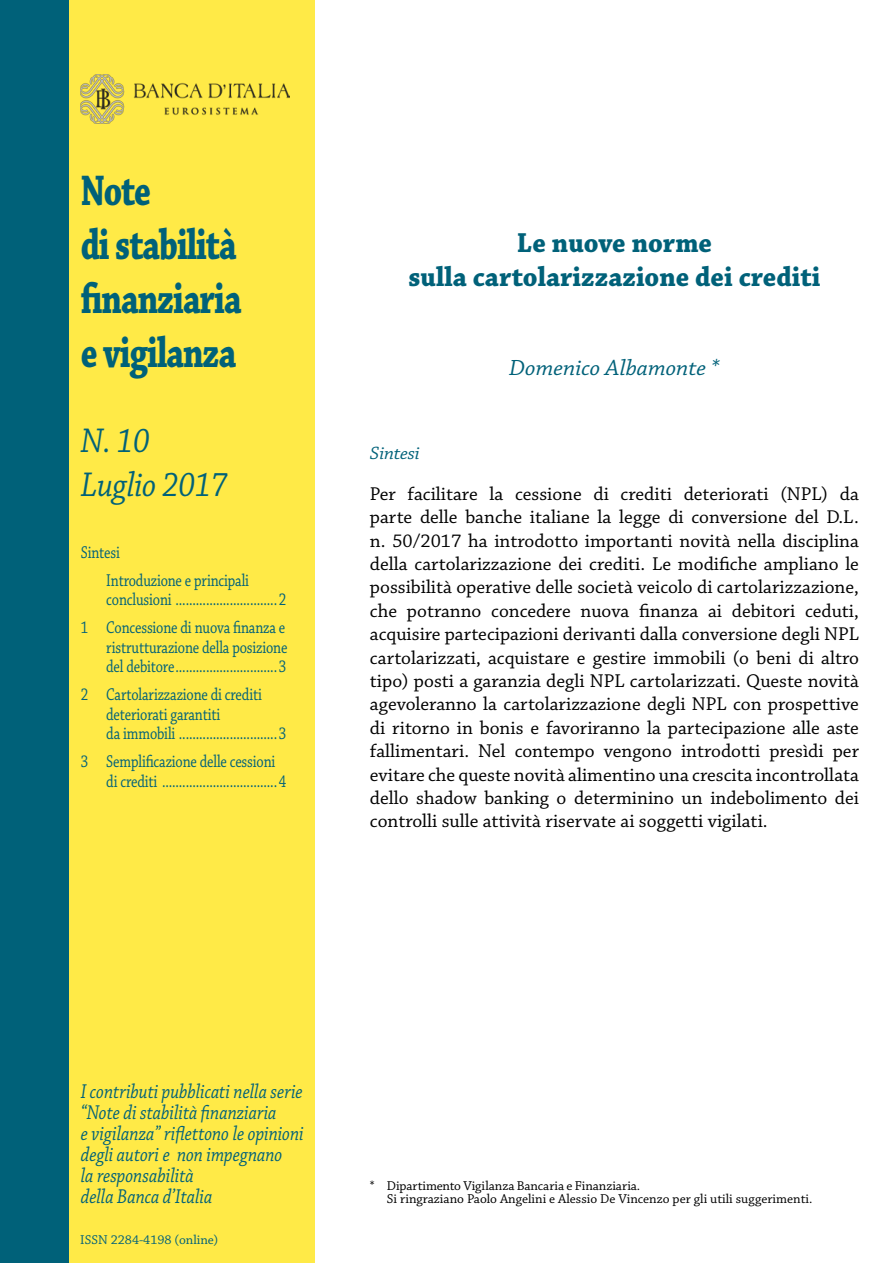
<style>
.page{position:relative;width:893px;height:1263px;background:#fff}
.page>*{position:absolute;margin:0;border:0;box-sizing:border-box;transform-origin:0 0}
.t1{font:700 45px/54px "Chaparral Pro";letter-spacing:-.03em;color:#006179;scale:.75 1}
.t2{font:italic 36px/43.2px "Chaparral Pro";letter-spacing:-.01em;color:#006179;scale:.9 1}
.t3{font:700 28.8px/34.7px "Chaparral Pro";color:#006179;text-align:center;scale:.94 1}
.t4{font:italic 23.1px "Chaparral Pro";color:#006179;scale:1.04 1}
.t5{font:italic 21px/21px "Chaparral Pro";color:#006179;scale:.85 1}
.t6{font:19.5px/23.4px "Chaparral Pro";color:#000;text-align:justify}
.t7{font:italic 18.75px "Chaparral Pro";letter-spacing:-.01em;color:#006179;scale:1.04 1}
.t8{font:18px/19.5px "Chaparral Pro";letter-spacing:-.01em;color:#006179;scale:.8 1}
.t9{font:13.5px/13.5px "Chaparral Pro";color:#000}
.t10{font:13.5px "Chaparral Pro";color:#006179}
</style>
<div class="page">
<div style="left:68px;top:0;width:247px;height:1263px;background:#ffea47"></div>
<img style="left:80px;top:74px;width:210px;height:49px">
<div style="left:0;top:0;width:68px;height:1263px;background:#006179"></div>
<h1 class="t1" style="left:81px;top:165px;width:216px">Note<br>di stabilità finanziaria e vigilanza</h1>
<h2 class="t2" style="left:81px;top:421px;width:165px">N. 10<br>Luglio 2017</h2>
<p class="t8" style="left:106px;top:539px;width:180px;line-height:28px;text-indent:-26px">Sintesi<br>Introduzione e principali</p>
<p class="t8" style="left:81px;top:586px;width:258px;line-height:28px;text-align:right">conclusioni ..............................2<br>1 Concessione di nuova finanza e</p>
<p class="t8" style="left:106px;top:638px;width:228px">ristrutturazione della posizione del debitore..............................3</p>
<p class="t8" style="left:106px;top:685px;width:227px;text-indent:-26px">2 Cartolarizzazione di crediti deteriorati garantiti<br>da immobili .............................3</p>
<p class="t8" style="left:106px;top:752px;width:227px;text-indent:-26px">3 Semplificazione delle cessioni di crediti ..................................4</p>
<h3 class="t3" style="left:408px;top:226px;width:440px">Le nuove norme<br>sulla cartolarizzazione dei crediti</h3>
<p class="t4" style="left:509px;top:355px;width:204px">Domenico Albamonte *</p>
<p class="t7" style="left:370px;top:443px;width:49px">Sintesi</p>
<p class="t6" style="left:370px;top:483px;width:491px">Per facilitare la cessione di crediti deteriorati (NPL) da parte delle banche italiane la legge di conversione del D.L. n. 50/2017 ha introdotto importanti novità nella disciplina della cartolarizzazione dei crediti. Le modifiche ampliano le possibilità operative delle società veicolo di cartolarizzazione, che potranno concedere nuova finanza ai debitori ceduti, acquisire partecipazioni derivanti dalla conversione degli NPL cartolarizzati, acquistare e gestire immobili (o beni di altro tipo) posti a garanzia degli NPL cartolarizzati. Queste novità agevoleranno la cartolarizzazione degli NPL con prospettive di ritorno in bonis e favoriranno la partecipazione alle aste fallimentari. Nel contempo vengono introdotti presìdi per evitare che queste novità alimentino una crescita incontrollata dello shadow banking o determinino un indebolimento dei controlli sulle attività riservate ai soggetti vigilati.</p>
<p class="t5" style="left:81px;top:1082px;width:264px">I contributi pubblicati nella serie “Note di stabilità finanziaria<br>e vigilanza” riflettono le opinioni degli autori e non impegnano<br>la responsabilità<br>della Banca d’Italia</p>
<p class="t10" style="left:80px;top:1232px;width:140px">ISSN 2284-4198 (online)</p>
<p class="t9" style="left:387px;top:1179px;width:427px;text-indent:-17px">* Dipartimento Vigilanza Bancaria e Finanziaria.<br>Si ringraziano Paolo Angelini e Alessio De Vincenzo per gli utili suggerimenti.</p>
</div>
